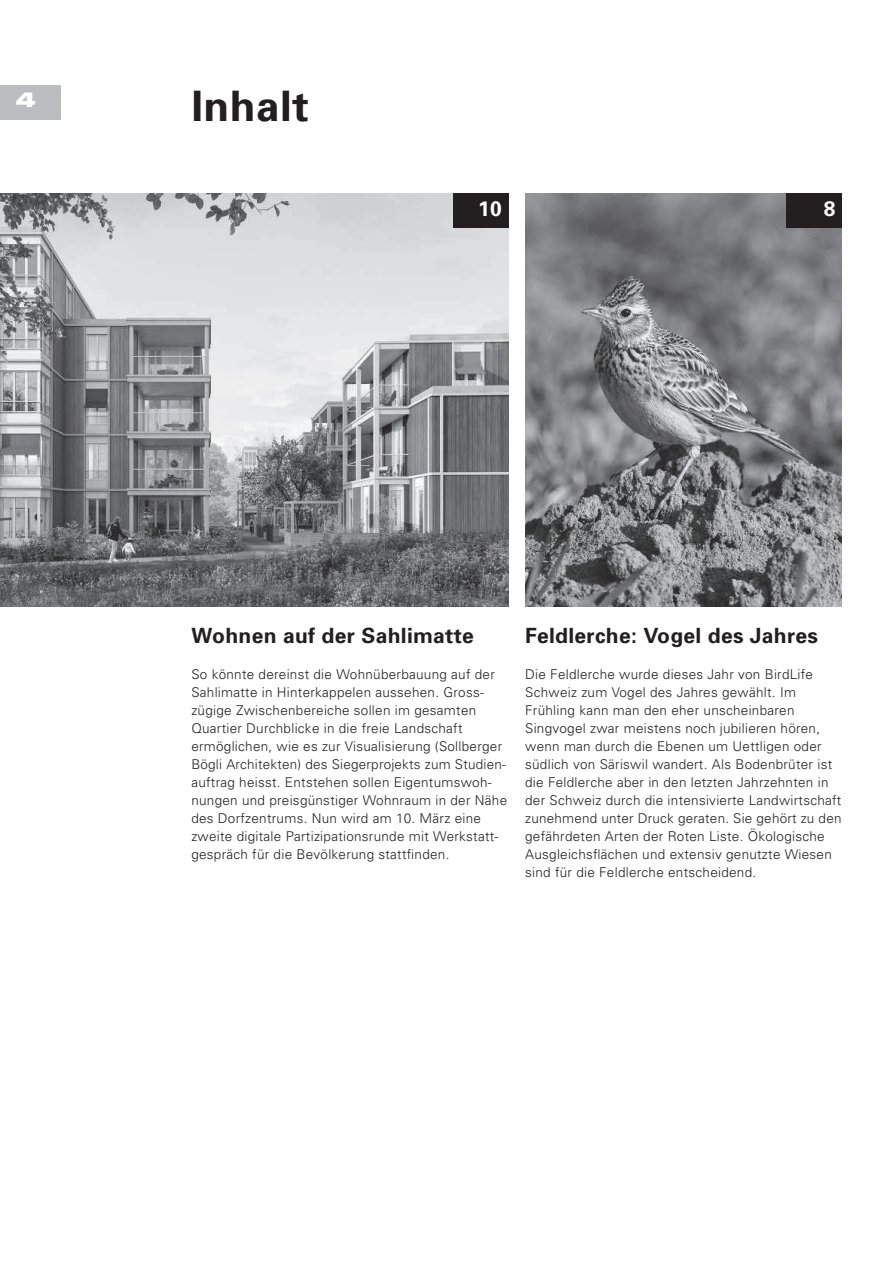
<style>
.page{position:relative;width:893px;height:1263px;background:#fff}
.page>*{position:absolute;margin:0;border:0;box-sizing:border-box;transform-origin:0 0}
.t1{font:700 42px "Univers";letter-spacing:.015em;color:#231f20}
.t2{font:700 21px "Univers";letter-spacing:.015em;color:#231f20}
.t3{font:700 21px "Univers";color:#fff}
.t4{font:900 expanded 21px "Helvetica Neue LT Com";color:#fff}
.t5{font:300 13.5px/18px "Univers";letter-spacing:.02em;color:#231f20}
</style>
<div class="page">
<div style="left:0;top:85px;width:61px;height:35px;background:#bcbdc0"></div>
<img style="left:525px;top:193px;width:317px;height:414px">
<img style="left:0;top:193px;width:508px;height:414px">
<div style="left:453px;top:193px;width:55px;height:34px;background:#231f20"></div>
<div style="left:787px;top:193px;width:55px;height:34px;background:#231f20"></div>
<h2 class="t4" style="left:15px;top:86px;width:22px">4</h2>
<h1 class="t1" style="left:191px;top:81px;width:119px">Inhalt</h1>
<h2 class="t3" style="left:478px;top:196px;width:25px">10</h2>
<h2 class="t3" style="left:824px;top:196px;width:13px">8</h2>
<h2 class="t2" style="left:191px;top:623px;width:284px">Wohnen auf der Sahlimatte</h2>
<p class="t5" style="left:191px;top:665px;width:317px">So könnte dereinst die Wohnüberbauung auf der Sahlimatte in Hinterkappelen aussehen. Gross&shy;zügige Zwischenbereiche sollen im gesamten Quartier Durchblicke in die freie Landschaft ermöglichen, wie es zur Visualisierung (Sollberger Bögli Architekten) des Siegerprojekts zum Studien&shy;auftrag heisst. Entstehen sollen Eigentumswoh&shy;nungen und preisgünstiger Wohnraum in der Nähe des Dorfzentrums. Nun wird am 10. März eine zweite digitale Partizipationsrunde mit Werkstatt&shy;gespräch für die Bevölkerung stattfinden.</p>
<h2 class="t2" style="left:525px;top:623px;width:294px">Feldlerche: Vogel des Jahres</h2>
<p class="t5" style="left:525px;top:665px;width:318px">Die Feldlerche wurde dieses Jahr von BirdLife Schweiz zum Vogel des Jahres gewählt. Im Frühling kann man den eher unscheinbaren Singvogel zwar meistens noch jubilieren hören, wenn man durch die Ebenen um Uettligen oder südlich von Säriswil wandert. Als Bodenbrüter ist die Feldlerche aber in den letzten Jahrzehnten in der Schweiz durch die intensivierte Landwirtschaft zunehmend unter Druck geraten. Sie gehört zu den gefährdeten Arten der Roten Liste. Ökologische Ausgleichsflächen und extensiv genutzte Wiesen sind für die Feldlerche entscheidend.</p>
</div>
